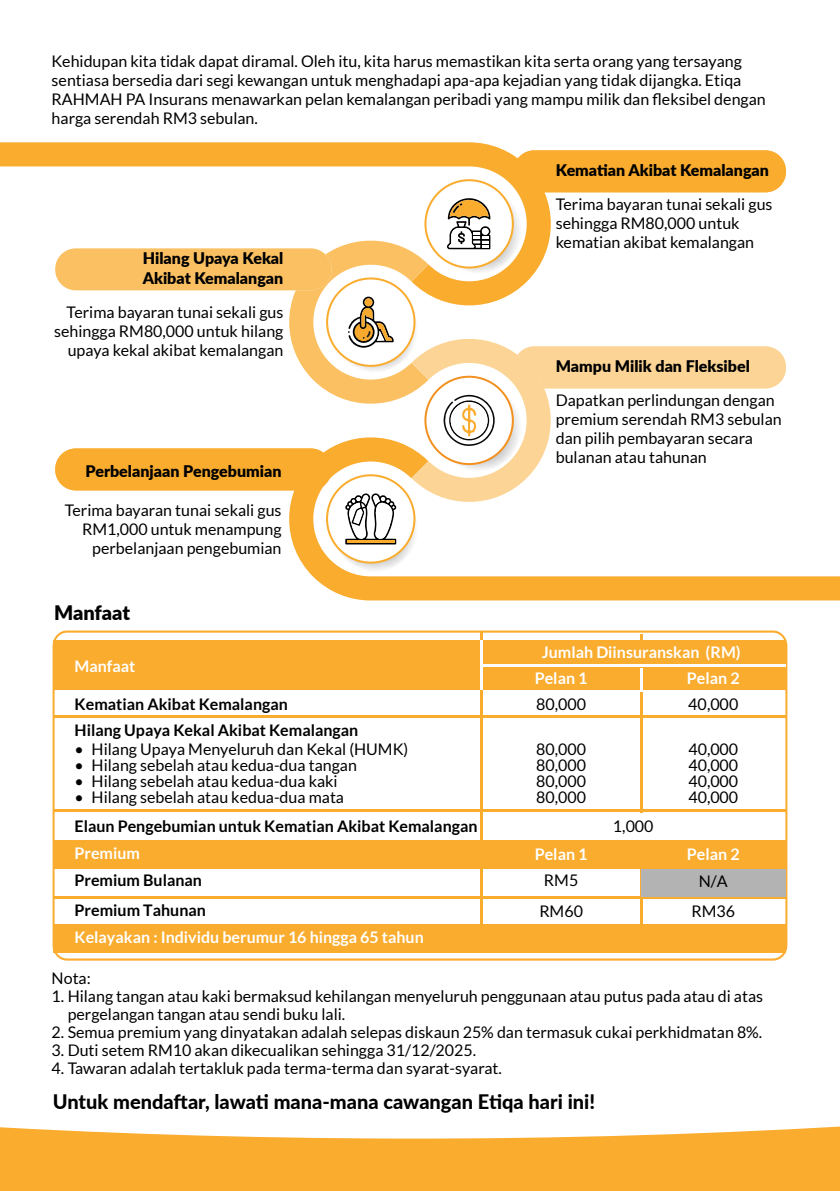
<style>
.page{position:relative;width:840px;height:1191px;background:#fff}
.page>*{position:absolute;margin:0;border:0;box-sizing:border-box;transform-origin:0 0}
.t1{font:800 20px "Lato";color:#000}
.t2{font:900 20px "Lato";letter-spacing:-.005em;color:#000}
.t3{font:16px/19.2px "Lato";color:#000}
.t4{font:700 16px "Lato";color:#000}
.t5{font:900 16px/19.2px "Lato";color:#000}
.t6{font:700 16px/25.6px "Lato";color:#fff}
</style>
<div class="page">
<svg style="left:0;top:1126px;width:839px;height:65px;background:#fab749"></svg>
<svg style="left:309px;top:572px;width:530px;height:28px;fill:#faac2e"></svg>
<svg style="left:0;top:142px;width:519px;height:149px"></svg>
<div style="left:513px;top:150px;width:272px;height:42px;background:#faac2e;border-radius:20px"></div>
<div style="left:513px;top:346px;width:272px;height:42px;background:#fcd596;border-radius:20px"></div>
<div style="left:55px;top:248px;width:276px;height:42px;background:#fbc062;border-radius:21px"></div>
<div style="left:55px;top:448px;width:276px;height:42px;background:#faac2e;border-radius:21px"></div>
<svg style="left:281px;top:186px;width:277px;height:386px"></svg>
<svg style="left:53px;top:630px;width:734px;height:330px"></svg>
<div style="left:53px;top:640px;width:732px;height:49px;background:#faac2e"></div>
<hr style="left:54px;top:715px;width:732px;height:2px;background:#faac2e">
<hr style="left:54px;top:809px;width:732px;height:2px;background:#faac2e">
<hr style="left:53px;top:896px;width:732px;height:2px;background:#faac2e">
<hr style="left:480px;top:640px;width:2px;height:49px;background:#fff">
<hr style="left:640px;top:668px;width:2px;height:23px;background:#fff">
<hr style="left:481px;top:664px;width:304px;height:2px;background:#fff">
<hr style="left:640px;top:868px;width:2px;height:62px;background:#faac2e">
<div style="left:641px;top:868px;width:144px;height:28px;background:#b3b3b3"></div>
<div style="left:53px;top:840px;width:732px;height:28px;background:#faac2e"></div>
<div style="left:53px;top:924px;width:732px;height:28px;background:#faac2e"></div>
<p class="t3" style="left:52px;top:51px;width:715px">Kehidupan kita tidak dapat diramal. Oleh itu, kita harus memastikan kita serta orang yang tersayang sentiasa bersedia dari segi kewangan untuk menghadapi apa-apa kejadian yang tidak dijangka. Etiqa RAHMAH PA Insurans menawarkan pelan kemalangan peribadi yang mampu milik dan fleksibel dengan harga serendah RM3 sebulan.</p>
<p class="t5" style="left:143px;top:248px;width:142px">Hilang Upaya Kekal<br>Akibat Kemalangan</p>
<p class="t3" style="left:54px;top:302px;width:231px;text-align:right">Terima bayaran tunai sekali gus sehingga RM80,000 untuk hilang upaya kekal akibat kemalangan</p>
<p class="t5" style="left:85px;top:461px;width:197px">Perbelanjaan Pengebumian</p>
<p class="t3" style="left:65px;top:500px;width:218px;text-align:right">Terima bayaran tunai sekali gus<br>RM1,000 untuk menampung perbelanjaan pengebumian</p>
<p class="t2" style="left:54px;top:597px;width:78px">Manfaat</p>
<p class="t5" style="left:555px;top:160px;width:214px">Kematian Akibat Kemalangan</p>
<p class="t3" style="left:555px;top:194px;width:218px">Terima bayaran tunai sekali gus sehingga RM80,000 untuk kematian akibat kemalangan</p>
<p class="t5" style="left:555px;top:356px;width:195px">Mampu Milik dan Fleksibel</p>
<p class="t3" style="left:555px;top:390px;width:227px">Dapatkan perlindungan dengan premium serendah RM3 sebulan dan pilih pembayaran secara bulanan atau tahunan</p>
<p class="t6" style="left:534px;top:639px;width:207px;text-indent:7px">Jumlah Diinsuranskan (RM)<br>Pelan 1</p>
<p class="t3" style="left:688px;top:694px;width:52px">40,000</p>
<p class="t3" style="left:688px;top:740px;width:51px;line-height:16px;text-align:justify">40,000<br>40,000<br>40,000<br>40,000</p>
<p class="t6" style="left:74px;top:653px;width:62px">Manfaat</p>
<p class="t6" style="left:686px;top:664px;width:54px">Pelan 2</p>
<p class="t4" style="left:75px;top:695px;width:215px">Kematian Akibat Kemalangan</p>
<p class="t3" style="left:536px;top:694px;width:51px">80,000</p>
<p class="t3" style="left:536px;top:740px;width:51px;line-height:16px;text-align:justify">80,000<br>80,000<br>80,000<br>80,000</p>
<p class="t4" style="left:75px;top:721px;width:285px">Hilang Upaya Kekal Akibat Kemalangan</p>
<p class="t3" style="left:74px;top:739px;width:335px">• Hilang Upaya Menyeluruh dan Kekal (HUMK)</p>
<p class="t3" style="left:74px;top:755px;width:284px">• Hilang sebelah atau kedua-dua tangan</p>
<p class="t3" style="left:74px;top:771px;width:264px">• Hilang sebelah atau kedua-dua kaki</p>
<p class="t3" style="left:74px;top:787px;width:271px">• Hilang sebelah atau kedua-dua mata</p>
<p class="t4" style="left:74px;top:817px;width:404px">Elaun Pengebumian untuk Kematian Akibat Kemalangan</p>
<p class="t3" style="left:612px;top:816px;width:42px">1,000</p>
<p class="t6" style="left:74px;top:840px;width:67px">Premium</p>
<p class="t6" style="left:534px;top:840px;width:54px">Pelan 1</p>
<p class="t6" style="left:686px;top:840px;width:54px">Pelan 2</p>
<p class="t4" style="left:74px;top:871px;width:129px">Premium Bulanan</p>
<p class="t4" style="left:75px;top:901px;width:133px">Premium Tahunan</p>
<p class="t6" style="left:74px;top:924px;width:350px">Kelayakan : Individu berumur 16 hingga 65 tahun</p>
<p class="t3" style="left:543px;top:870px;width:36px">RM5</p>
<p class="t3" style="left:698px;top:871px;width:30px">N/A</p>
<p class="t3" style="left:539px;top:901px;width:45px">RM60</p>
<p class="t3" style="left:691px;top:901px;width:45px">RM36</p>
<p class="t3" style="left:52px;top:969px;width:41px">Nota:</p>
<p class="t3" style="left:52px;top:986px;width:712px">1. Hilang tangan atau kaki bermaksud kehilangan menyeluruh penggunaan atau putus pada atau di atas</p>
<p class="t3" style="left:52px;top:1022px;width:711px">2. Semua premium yang dinyatakan adalah selepas diskaun 25% dan termasuk cukai perkhidmatan 8%.</p>
<p class="t3" style="left:52px;top:1040px;width:426px">3. Duti setem RM10 akan dikecualikan sehingga 31/12/2025.</p>
<p class="t3" style="left:52px;top:1058px;width:451px">4. Tawaran adalah tertakluk pada terma-terma dan syarat-syarat.</p>
<p class="t3" style="left:68px;top:1004px;width:279px">pergelangan tangan atau sendi buku lali.</p>
<p class="t1" style="left:53px;top:1087px;width:543px">Untuk mendaftar, lawati mana-mana cawangan Etiqa hari ini!</p>
</div>
